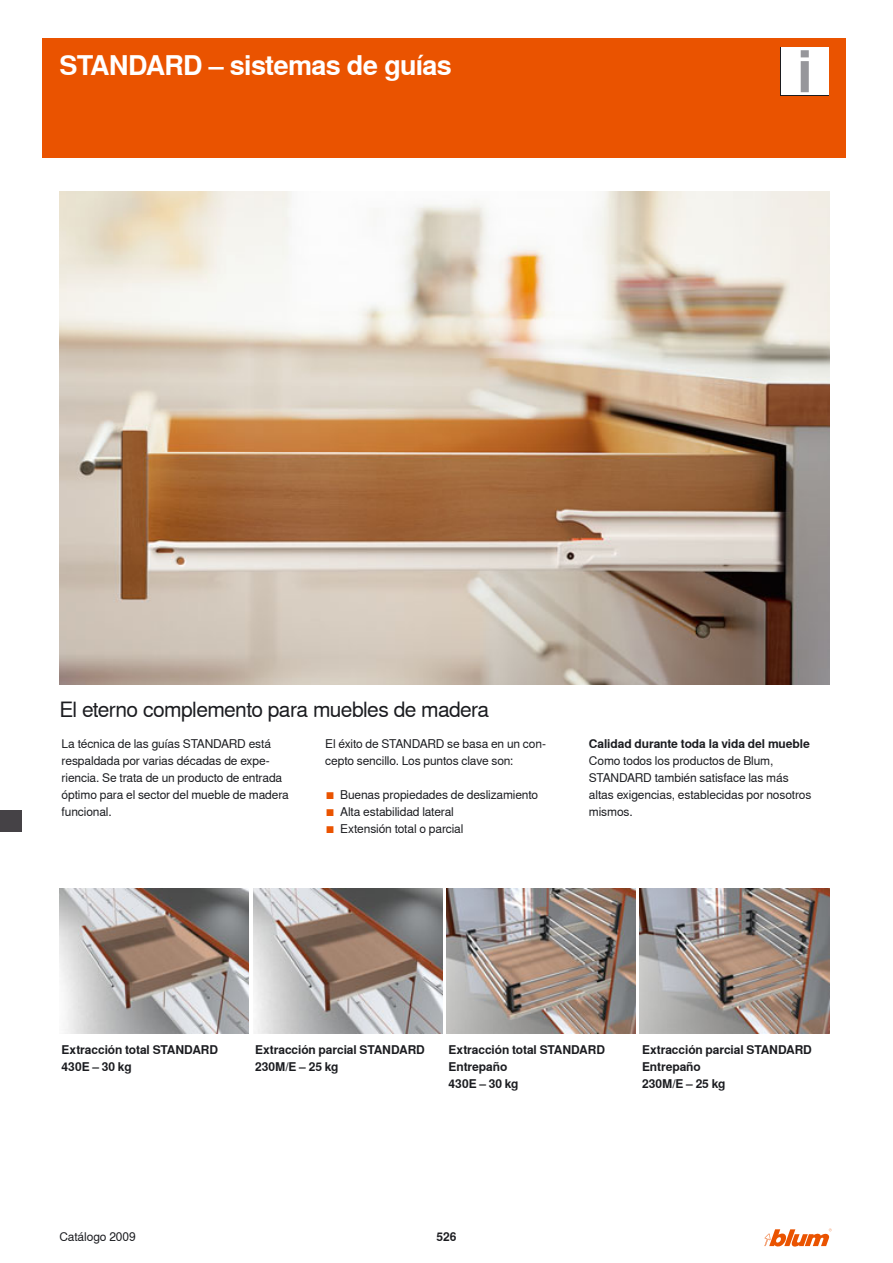
<style>
.page{position:relative;width:893px;height:1263px;background:#fff}
.page>*{position:absolute;margin:0;border:0;box-sizing:border-box;transform-origin:0 0}
.t1{font:700 27px "Nimbus Sans Global";letter-spacing:-.025em;color:#fff}
.t2{font:21px "Nimbus Sans Global";letter-spacing:-.03em;color:#1b1c20}
.t3{font:12px/17px "Nimbus Sans Global";letter-spacing:-.01em;color:#1b1c20}
.t4{font:700 12px/17px "Nimbus Sans Global";letter-spacing:-.005em;color:#1b1c20}
.s1{color:#ea5300}
</style>
<div class="page">
<div style="left:43px;top:38px;width:803px;height:119px;background:#ea5300"></div>
<svg style="left:764px;top:1228px;width:68px;height:19px"></svg>
<img style="left:60px;top:191px;width:769px;height:494px">
<img style="left:60px;top:889px;width:189px;height:144px">
<img style="left:253px;top:889px;width:189px;height:144px">
<img style="left:446px;top:889px;width:190px;height:144px">
<img style="left:640px;top:889px;width:189px;height:144px">
<svg style="left:780px;top:47px;width:49px;height:49px"></svg>
<div style="left:781px;top:48px;width:47px;height:47px;background:#fff"></div>
<svg style="left:801px;top:50px;width:8px;height:42px"></svg>
<div style="left:0;top:810px;width:21px;height:21px;background:#454246"></div>
<h1 class="t1" style="left:60px;top:49px;width:394px">STANDARD – sistemas de guías</h1>
<h2 class="t2" style="left:60px;top:696px;width:431px">El eterno complemento para muebles de madera</h2>
<p class="t3" style="left:62px;top:735px;width:229px">La técnica de las guías STANDARD está respaldada por varias décadas de expe&shy;riencia. Se trata de un producto de entrada óptimo para el sector del mueble de madera funcional.</p>
<p class="t3" style="left:325px;top:735px;width:222px">El éxito de STANDARD se basa en un con&shy;cepto sencillo. Los puntos clave son:</p>
<p class="t3" style="left:325px;top:786px;width:214px"><span class="s1">■</span> Buenas propiedades de deslizamiento</p>
<p class="t3" style="left:325px;top:803px;width:130px"><span class="s1">■</span> Alta estabilidad lateral</p>
<p class="t3" style="left:325px;top:820px;width:140px"><span class="s1">■</span> Extensión total o parcial</p>
<p class="t4" style="left:589px;top:735px;width:223px">Calidad durante toda la vida del mueble</p>
<p class="t3" style="left:589px;top:752px;width:224px">Como todos los productos de Blum,<br>STANDARD también satisface las más altas exigencias, establecidas por nosotros mismos.</p>
<p class="t4" style="left:62px;top:1041px;width:158px">Extracción total STANDARD<br>430E – 30 kg</p>
<p class="t4" style="left:449px;top:1041px;width:158px">Extracción total STANDARD<br>Entrepaño<br>430E – 30 kg</p>
<p class="t4" style="left:255px;top:1041px;width:171px">Extracción parcial STANDARD<br>230M/E – 25 kg</p>
<p class="t4" style="left:642px;top:1041px;width:171px">Extracción parcial STANDARD<br>Entrepaño<br>230M/E – 25 kg</p>
<p class="t3" style="left:60px;top:1228px;width:78px">Catálogo 2009</p>
<p class="t4" style="left:437px;top:1228px;width:21px">526</p>
</div>
